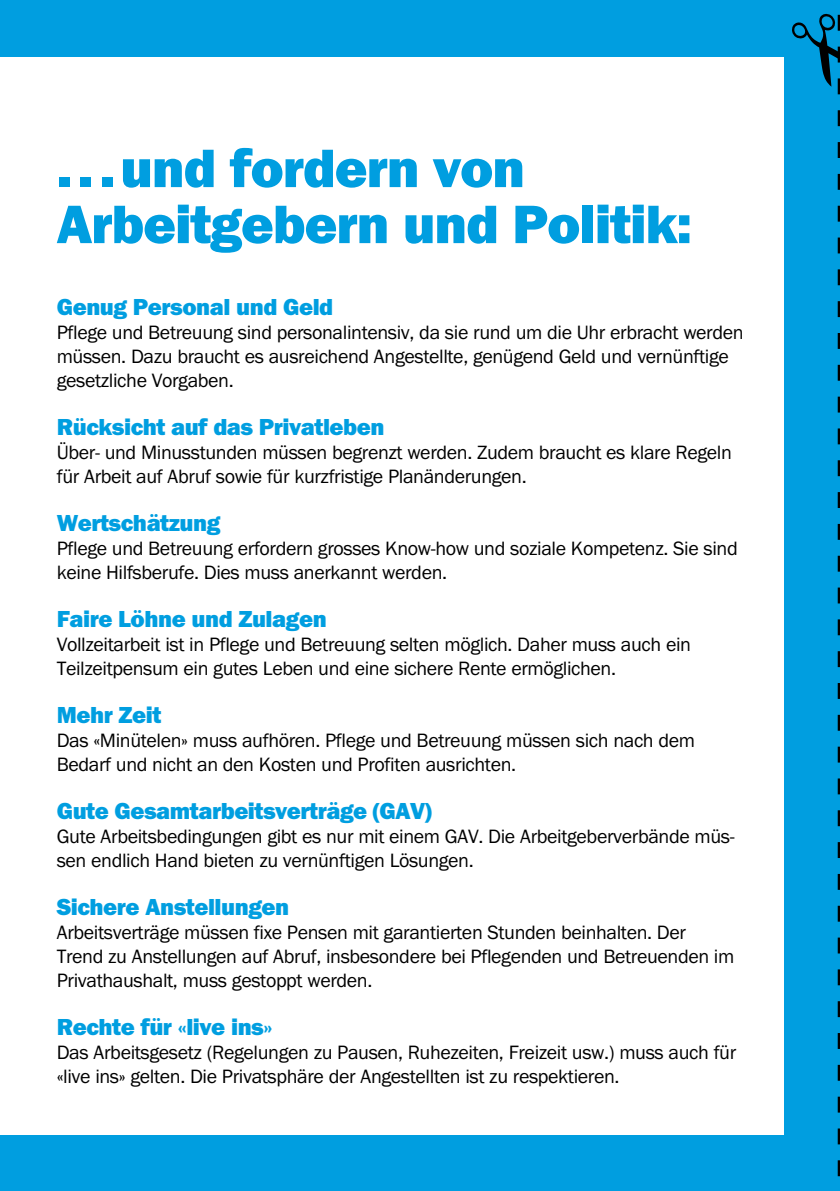
<style>
.page{position:relative;width:840px;height:1191px;background:#fff}
.page>*{position:absolute;margin:0;border:0;box-sizing:border-box;transform-origin:0 0}
.t1{font:56px/56px "Franklin Got URWT Hea";letter-spacing:-.02em;color:#009ee0}
.t2{font:24px "Franklin Got URWT Hea";letter-spacing:-.02em;color:#009ee0}
.t3{font:20px/24px "Franklin Got URWT Boo";letter-spacing:-.02em;color:#000}
</style>
<div class="page">
<div style="left:0;top:0;width:839px;height:1191px;background:#009ee0"></div>
<div style="left:0;top:57px;width:782px;height:1077px;background:#fff"></div>
<svg style="left:837px;top:0;width:3px;height:1191px"></svg>
<h1 class="t1" style="left:57px;top:140px;width:636px">...und fordern von<br>Arbeitgebern und Politik:</h1>
<p class="t2" style="left:57px;top:293px;width:278px">Genug Personal und Geld</p>
<p class="t3" style="left:57px;top:321px;width:688px">Pflege und Betreuung sind personalintensiv, da sie rund um die Uhr erbracht werden müssen. Dazu braucht es ausreichend Angestellte, genügend Geld und vernünftige gesetzliche Vorgaben.</p>
<p class="t2" style="left:57px;top:413px;width:329px">Rücksicht auf das Privatleben</p>
<p class="t3" style="left:57px;top:441px;width:676px">Über- und Minusstunden müssen begrenzt werden. Zudem braucht es klare Regeln für Arbeit auf Abruf sowie für kurzfristige Planänderungen.</p>
<p class="t2" style="left:57px;top:509px;width:165px">Wertschätzung</p>
<p class="t3" style="left:57px;top:537px;width:682px">Pflege und Betreuung erfordern grosses Know-how und soziale Kompetenz. Sie sind keine Hilfsberufe. Dies muss anerkannt werden.</p>
<p class="t2" style="left:57px;top:605px;width:271px">Faire Löhne und Zulagen</p>
<p class="t3" style="left:57px;top:633px;width:635px">Vollzeitarbeit ist in Pflege und Betreuung selten möglich. Daher muss auch ein<br>Teilzeitpensum ein gutes Leben und eine sichere Rente ermöglichen.</p>
<p class="t2" style="left:57px;top:701px;width:106px">Mehr Zeit</p>
<p class="t3" style="left:57px;top:729px;width:639px">Das «Minütelen» muss aufhören. Pflege und Betreuung müssen sich nach dem<br>Bedarf und nicht an den Kosten und Profiten ausrichten.</p>
<p class="t2" style="left:57px;top:797px;width:376px">Gute Gesamtarbeitsverträge (GAV)</p>
<p class="t3" style="left:57px;top:825px;width:679px">Gute Arbeitsbedingungen gibt es nur mit einem GAV. Die Arbeitgeberverbände müs&shy;sen endlich Hand bieten zu vernünftigen Lösungen.</p>
<p class="t2" style="left:57px;top:893px;width:234px">Sichere Anstellungen</p>
<p class="t3" style="left:57px;top:921px;width:678px">Arbeitsverträge müssen fixe Pensen mit garantierten Stunden beinhalten. Der<br>Trend zu Anstellungen auf Abruf, insbesondere bei Pflegenden und Betreuenden im<br>Privathaushalt, muss gestoppt werden.</p>
<p class="t2" style="left:57px;top:1013px;width:217px">Rechte für «live ins»</p>
<p class="t3" style="left:57px;top:1041px;width:680px">Das Arbeitsgesetz (Regelungen zu Pausen, Ruhezeiten, Freizeit usw.) muss auch für «live ins» gelten. Die Privatsphäre der Angestellten ist zu respektieren.</p>
</div>
